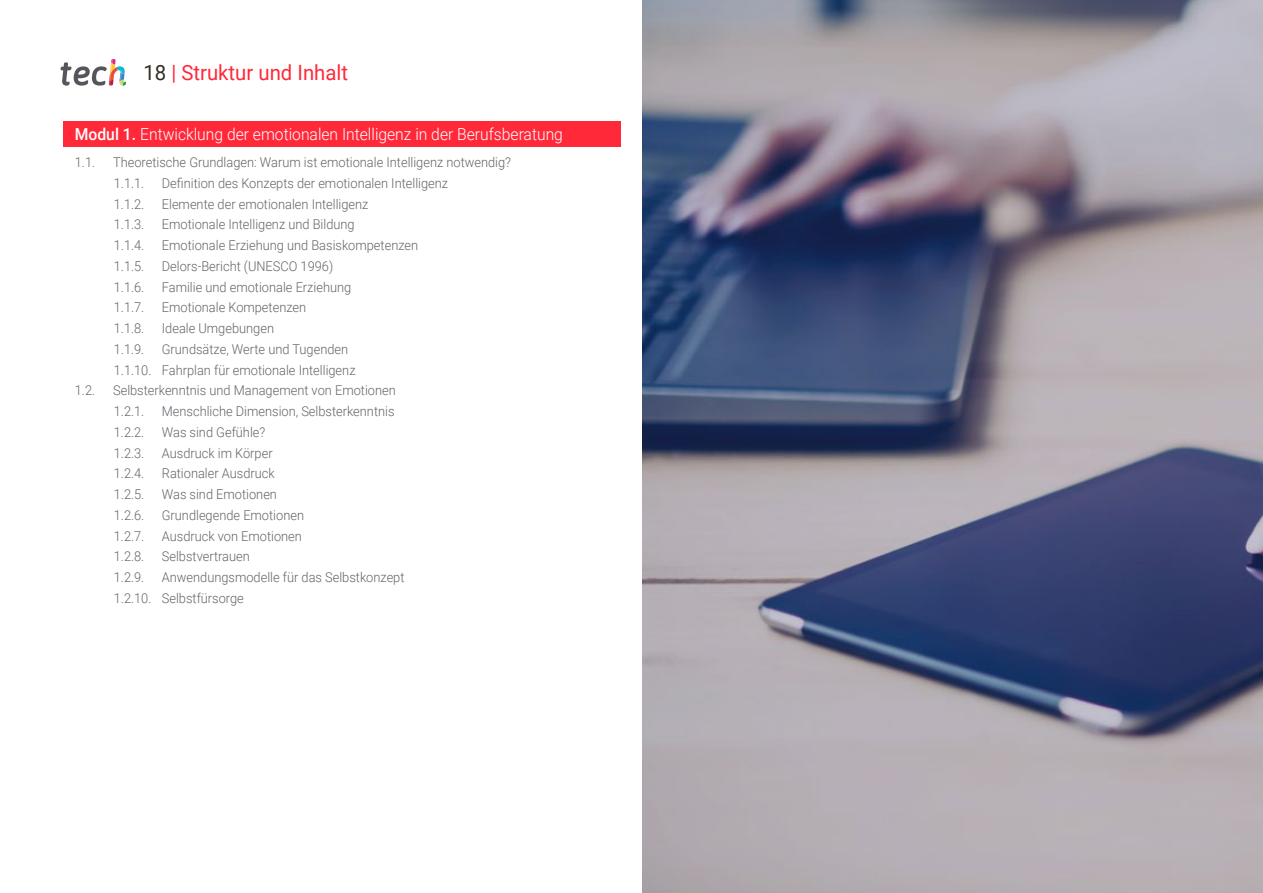
<style>
.page{position:relative;width:1263px;height:893px;background:#fff}
.page>*{position:absolute;margin:0;border:0;box-sizing:border-box;transform-origin:0 0}
.Sección___Pag{font:21px "Roboto";color:#ff293a}
.Nombre_módulo{font:300 16.5px "Roboto";color:#fff;scale:.95 1}
.Temario_nivel_2{font:300 13.5px "Roboto";color:#61646a;scale:.95 1}
.Temario1{font:300 13.5px "Roboto";color:#61646a;scale:.95 1}
.s1{color:#312e20}
.s2{font-weight:500}
</style>
<div class="page">
<div style="left:64px;top:121px;width:557px;height:25px;background:#ff293a"></div>
<svg style="left:61px;top:59px;width:65px;height:27px"></svg>
<img style="left:642px;top:0;width:621px;height:893px">
<p class="Sección___Pag" style="left:144px;top:57px;width:206px"><span class="s1">18</span> | Struktur und Inhalt</p>
<p class="Nombre_módulo" style="left:75px;top:123px;width:515px"><span class="s2">Modul 1.</span> Entwicklung der emotionalen Intelligenz in der Berufsberatung</p>
<p class="Temario1" style="left:75px;top:153px;width:23px">1.1.</p>
<p class="Temario1" style="left:113px;top:153px;width:420px">Theoretische Grundlagen: Warum ist emotionale Intelligenz notwendig?</p>
<p class="Temario_nivel_2" style="left:114px;top:174px;width:34px">1.1.1.</p>
<p class="Temario_nivel_2" style="left:162px;top:174px;width:303px">Definition des Konzepts der emotionalen Intelligenz</p>
<p class="Temario_nivel_2" style="left:114px;top:194px;width:34px">1.1.2.</p>
<p class="Temario_nivel_2" style="left:162px;top:194px;width:219px">Elemente der emotionalen Intelligenz</p>
<p class="Temario_nivel_2" style="left:114px;top:215px;width:34px">1.1.3.</p>
<p class="Temario_nivel_2" style="left:162px;top:215px;width:204px">Emotionale Intelligenz und Bildung</p>
<p class="Temario_nivel_2" style="left:114px;top:236px;width:34px">1.1.4.</p>
<p class="Temario_nivel_2" style="left:162px;top:236px;width:271px">Emotionale Erziehung und Basiskompetenzen</p>
<p class="Temario_nivel_2" style="left:114px;top:257px;width:34px">1.1.5.</p>
<p class="Temario_nivel_2" style="left:162px;top:257px;width:182px">Delors-Bericht (UNESCO 1996)</p>
<p class="Temario_nivel_2" style="left:114px;top:277px;width:34px">1.1.6.</p>
<p class="Temario_nivel_2" style="left:162px;top:277px;width:201px">Familie und emotionale Erziehung</p>
<p class="Temario_nivel_2" style="left:114px;top:298px;width:34px">1.1.7.</p>
<p class="Temario_nivel_2" style="left:162px;top:298px;width:153px">Emotionale Kompetenzen</p>
<p class="Temario_nivel_2" style="left:114px;top:319px;width:34px">1.1.8.</p>
<p class="Temario_nivel_2" style="left:162px;top:319px;width:120px">Ideale Umgebungen</p>
<p class="Temario_nivel_2" style="left:114px;top:340px;width:34px">1.1.9.</p>
<p class="Temario_nivel_2" style="left:162px;top:340px;width:198px">Grundsätze, Werte und Tugenden</p>
<p class="Temario_nivel_2" style="left:114px;top:360px;width:256px">1.1.10. Fahrplan für emotionale Intelligenz</p>
<p class="Temario1" style="left:75px;top:381px;width:23px">1.2.</p>
<p class="Temario1" style="left:113px;top:381px;width:299px">Selbsterkenntnis und Management von Emotionen</p>
<p class="Temario_nivel_2" style="left:114px;top:402px;width:34px">1.2.1.</p>
<p class="Temario_nivel_2" style="left:162px;top:402px;width:246px">Menschliche Dimension, Selbsterkenntnis</p>
<p class="Temario_nivel_2" style="left:114px;top:423px;width:34px">1.2.2.</p>
<p class="Temario_nivel_2" style="left:162px;top:423px;width:110px">Was sind Gefühle?</p>
<p class="Temario_nivel_2" style="left:114px;top:443px;width:34px">1.2.3.</p>
<p class="Temario_nivel_2" style="left:162px;top:443px;width:118px">Ausdruck im Körper</p>
<p class="Temario_nivel_2" style="left:114px;top:464px;width:34px">1.2.4.</p>
<p class="Temario_nivel_2" style="left:162px;top:464px;width:120px">Rationaler Ausdruck</p>
<p class="Temario_nivel_2" style="left:114px;top:485px;width:34px">1.2.5.</p>
<p class="Temario_nivel_2" style="left:162px;top:485px;width:123px">Was sind Emotionen</p>
<p class="Temario_nivel_2" style="left:114px;top:506px;width:34px">1.2.6.</p>
<p class="Temario_nivel_2" style="left:162px;top:506px;width:151px">Grundlegende Emotionen</p>
<p class="Temario_nivel_2" style="left:114px;top:526px;width:34px">1.2.7.</p>
<p class="Temario_nivel_2" style="left:162px;top:526px;width:149px">Ausdruck von Emotionen</p>
<p class="Temario_nivel_2" style="left:114px;top:547px;width:34px">1.2.8.</p>
<p class="Temario_nivel_2" style="left:162px;top:547px;width:94px">Selbstvertrauen</p>
<p class="Temario_nivel_2" style="left:114px;top:568px;width:34px">1.2.9.</p>
<p class="Temario_nivel_2" style="left:162px;top:568px;width:257px">Anwendungsmodelle für das Selbstkonzept</p>
<p class="Temario_nivel_2" style="left:114px;top:589px;width:138px">1.2.10. Selbstfürsorge</p>
</div>
